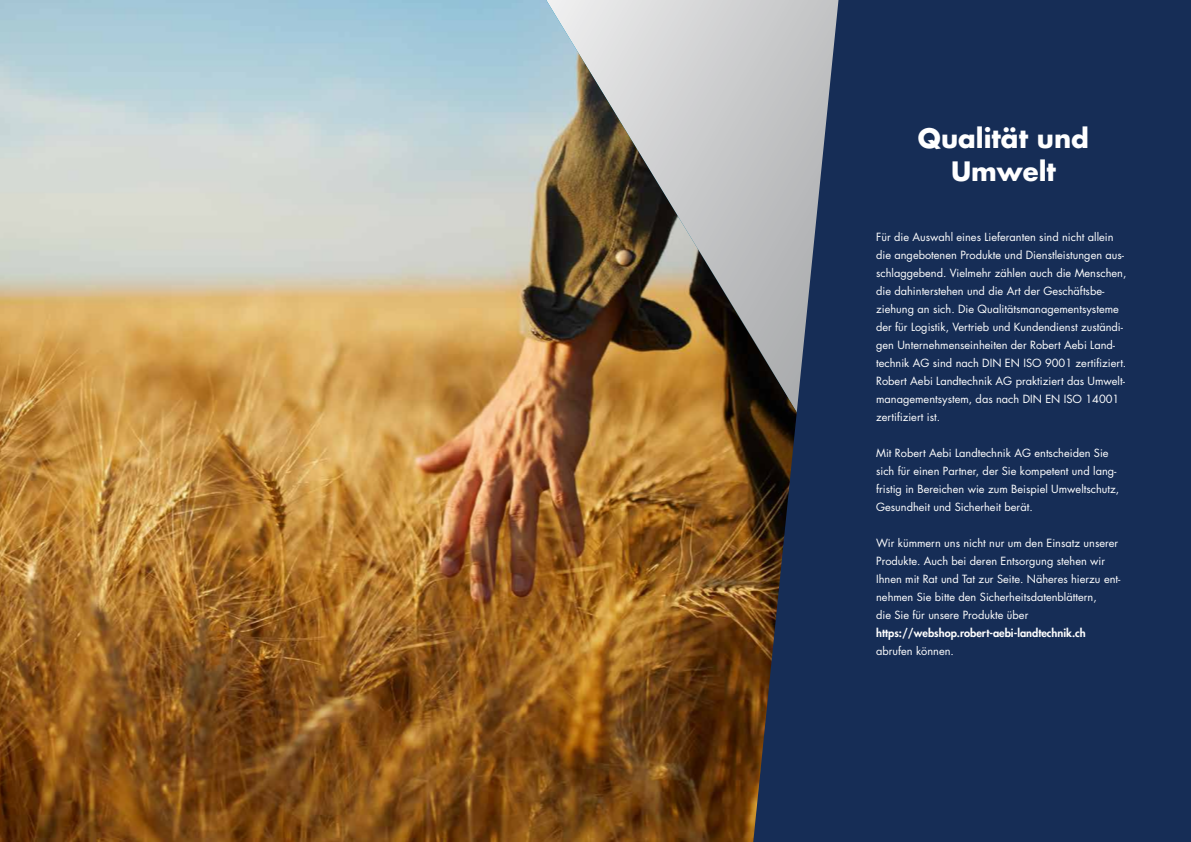
<style>
.page{position:relative;width:1191px;height:842px;background:#fff}
.page>*{position:absolute;margin:0;border:0;box-sizing:border-box;transform-origin:0 0}
.t1{font:700 26px/33px "Futura";color:#fff;text-align:center}
.t2{font:11px/18px "Futura";color:#fff}
.t3{font:800 11px "Futura";color:#fff}
</style>
<div class="page">
<img style="left:0;top:0;width:459px;height:842px">
<img style="left:459px;top:0;width:294px;height:842px">
<svg style="left:753px;top:0;width:438px;height:842px;fill:#162d56"></svg>
<h1 class="t1" style="left:918px;top:122px;width:173px">Qualität und<br>Umwelt</h1>
<p class="t2" style="left:876px;top:228px;width:252px">Für die Auswahl eines Lieferanten sind nicht allein die angebotenen Produkte und Dienstleistungen aus&shy;schlaggebend. Vielmehr zählen auch die Menschen, die dahinterstehen und die Art der Geschäftsbe&shy;ziehung an sich. Die Qualitätsmanagementsysteme der für Logistik, Vertrieb und Kundendienst zuständi&shy;gen Unternehmenseinheiten der Robert Aebi Land&shy;technik AG sind nach DIN EN ISO 9001 zertifiziert.<br>Robert Aebi Landtechnik AG praktiziert das Umwelt&shy;managementsystem, das nach DIN EN ISO 14001 zertifiziert ist.</p>
<p class="t2" style="left:876px;top:444px;width:245px">Mit Robert Aebi Landtechnik AG entscheiden Sie sich für einen Partner, der Sie kompetent und lang&shy;fristig in Bereichen wie zum Beispiel Umweltschutz, Gesundheit und Sicherheit berät.</p>
<p class="t2" style="left:876px;top:534px;width:246px">Wir kümmern uns nicht nur um den Einsatz unserer Produkte. Auch bei deren Entsorgung stehen wir Ihnen mit Rat und Tat zur Seite. Näheres hierzu ent&shy;nehmen Sie bitte den Sicherheitsdatenblättern,<br>die Sie für unsere Produkte über</p>
<p class="t3" style="left:876px;top:626px;width:211px">https://webshop.robert-aebi-landtechnik.ch</p>
<p class="t2" style="left:876px;top:642px;width:79px">abrufen können.</p>
</div>
